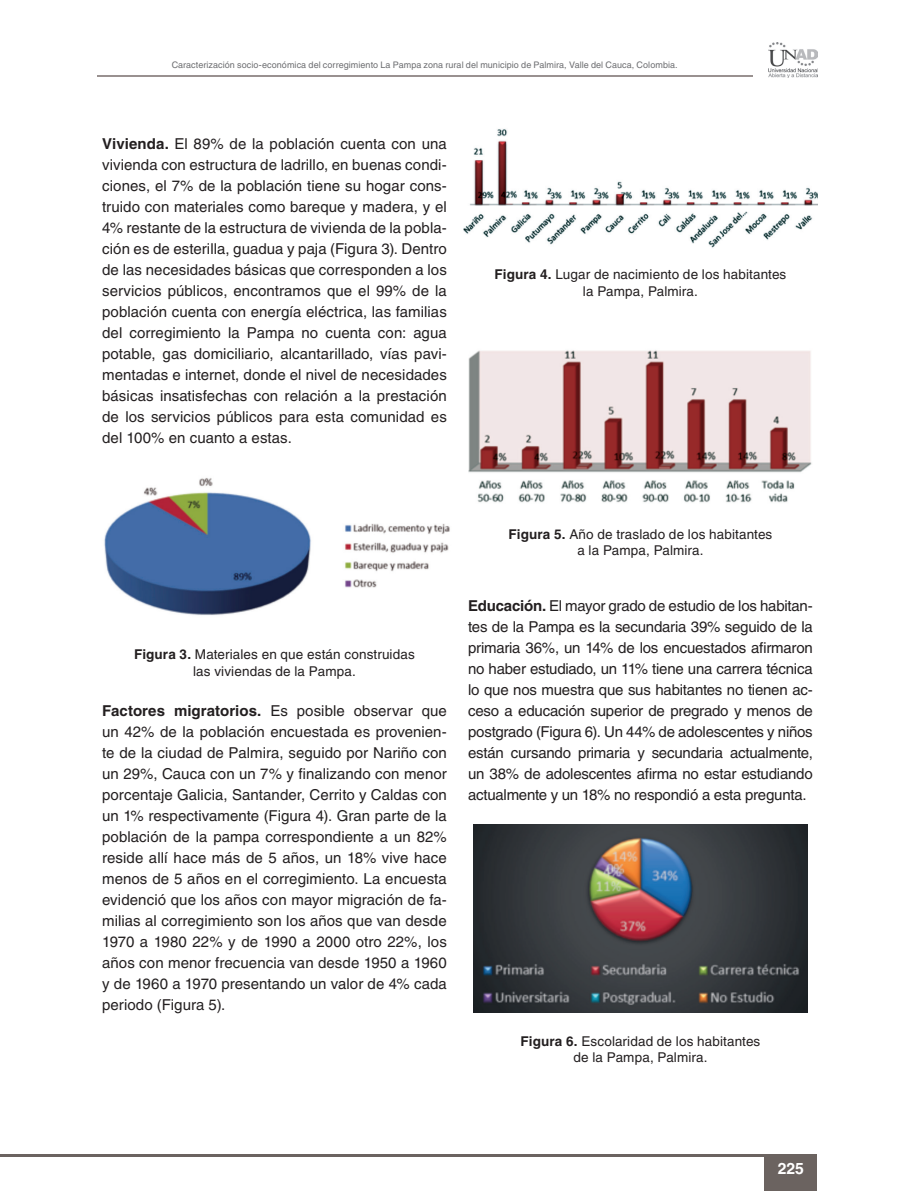
<style>
.page{position:relative;width:915px;height:1191px;background:#fff}
.page>*{position:absolute;margin:0;border:0;box-sizing:border-box;transform-origin:0 0}
.t1{font:700 15.75px "Helvetica LT Std";color:#fff}
.t2{font:15px/21px "Helvetica LT Std";color:#231f20;text-align:justify}
.t3{font:13.5px/16.5px "Helvetica LT Std";letter-spacing:.01em;color:#231f20;text-align:center}
.t4{font:9px "Helvetica LT Std";letter-spacing:.005em;color:#6c6d70}
.s1{font-weight:700}
</style>
<div class="page">
<hr style="left:97px;top:76px;width:655px;height:1px;background:#999190">
<img style="left:768px;top:42px;width:48px;height:36px">
<div style="left:764px;top:1154px;width:52px;height:37px;background:#6b6360"></div>
<hr style="left:0;top:1154px;width:814px;height:2px;background:#6b6360">
<img style="left:104px;top:478px;width:346px;height:137px">
<img style="left:463px;top:129px;width:354px;height:119px">
<img style="left:469px;top:350px;width:342px;height:153px">
<img style="left:473px;top:824px;width:334px;height:188px">
<p class="t4" style="left:172px;top:60px;width:507px">Caracterización socio-económica del corregimiento La Pampa zona rural del municipio de Palmira, Valle del Cauca, Colombia.</p>
<p class="t2" style="left:102px;top:133px;width:346px"><span class="s1">Vivienda.</span> El 89% de la población cuenta con una vivienda con estructura de ladrillo, en buenas condi&shy;ciones, el 7% de la población tiene su hogar cons&shy;truido con materiales como bareque y madera, y el 4% restante de la estructura de vivienda de la pobla&shy;ción es de esterilla, guadua y paja (Figura 3). Dentro de las necesidades básicas que corresponden a los servicios públicos, encontramos que el 99% de la población cuenta con energía eléctrica, las familias del corregimiento la Pampa no cuenta con: agua potable, gas domiciliario, alcantarillado, vías pavi&shy;mentadas e internet, donde el nivel de necesidades básicas insatisfechas con relación a la prestación de los servicios públicos para esta comunidad es del 100% en cuanto a estas.</p>
<p class="t3" style="left:494px;top:266px;width:293px"><span class="s1">Figura 4.</span> Lugar de nacimiento de los habitantes la Pampa, Palmira.</p>
<p class="t3" style="left:134px;top:646px;width:282px"><span class="s1">Figura 3.</span> Materiales en que están construidas las viviendas de la Pampa.</p>
<p class="t2" style="left:102px;top:700px;width:346px"><span class="s1">Factores migratorios.</span> Es posible observar que un 42% de la población encuestada es provenien&shy;te de la ciudad de Palmira, seguido por Nariño con un 29%, Cauca con un 7% y finalizando con menor porcentaje Galicia, Santander, Cerrito y Caldas con un 1% respectivamente (Figura 4). Gran parte de la población de la pampa correspondiente a un 82% reside allí hace más de 5 años, un 18% vive hace menos de 5 años en el corregimiento. La encuesta evidenció que los años con mayor migración de fa&shy;milias al corregimiento son los años que van desde 1970 a 1980 22% y de 1990 a 2000 otro 22%, los años con menor frecuencia van desde 1950 a 1960 y de 1960 a 1970 presentando un valor de 4% cada periodo (Figura 5).</p>
<p class="t3" style="left:508px;top:526px;width:265px"><span class="s1">Figura 5.</span> Año de traslado de los habitantes a la Pampa, Palmira.</p>
<p class="t2" style="left:468px;top:595px;width:346px"><span class="s1">Educación.</span> El mayor grado de estudio de los habitan&shy;tes de la Pampa es la secundaria 39% seguido de la primaria 36%, un 14% de los encuestados afirmaron no haber estudiado, un 11% tiene una carrera técnica lo que nos muestra que sus habitantes no tienen ac&shy;ceso a educación superior de pregrado y menos de postgrado (Figura 6). Un 44% de adolescentes y niños están cursando primaria y secundaria actualmente, un 38% de adolescentes afirma no estar estudiando actualmente y un 18% no respondió a esta pregunta.</p>
<p class="t3" style="left:520px;top:1032px;width:241px"><span class="s1">Figura 6.</span> Escolaridad de los habitantes de la Pampa, Palmira.</p>
<p class="t1" style="left:777px;top:1158px;width:28px">225</p>
</div>
